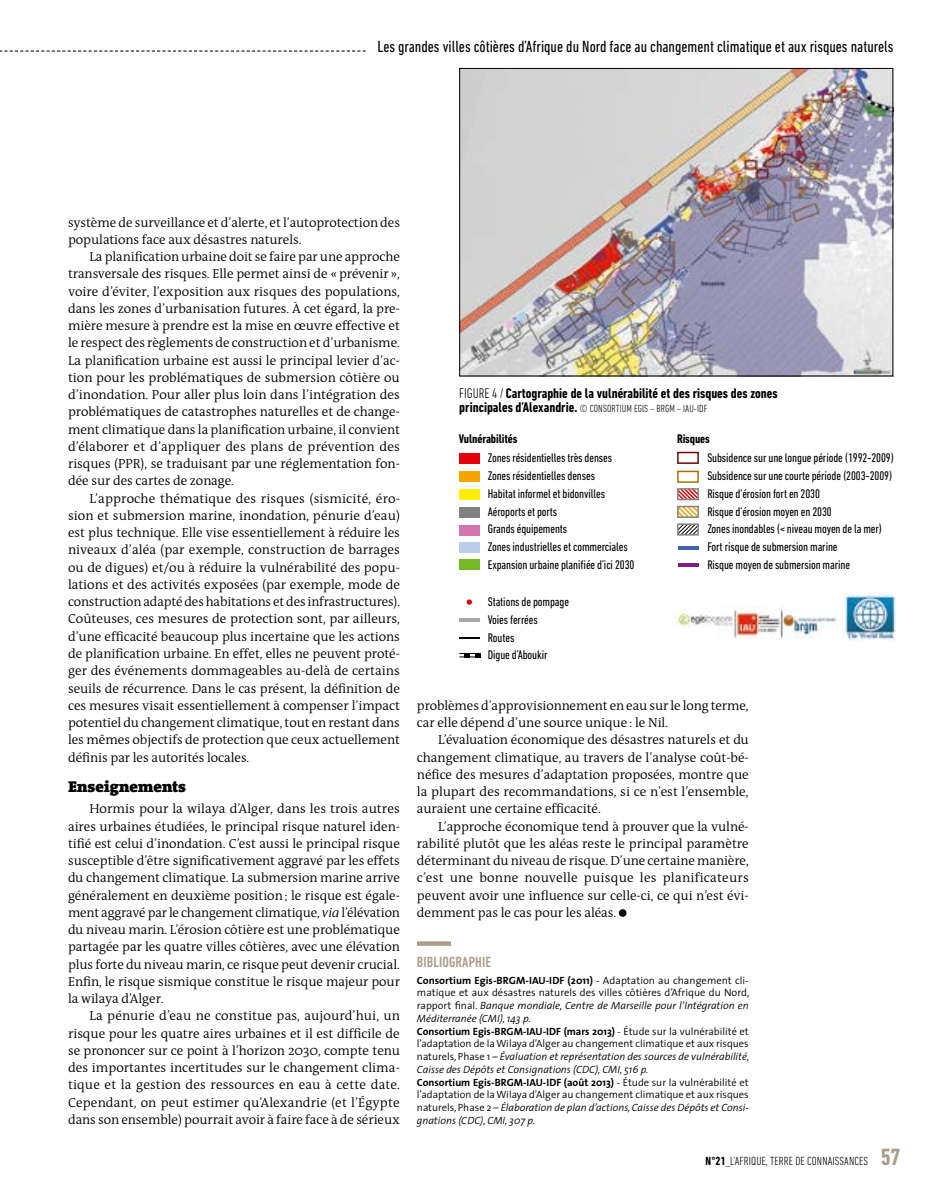
<style>
.page{position:relative;width:936px;height:1191px;background:#fff}
.page>*{position:absolute;margin:0;border:0;box-sizing:border-box;transform-origin:0 0}
.t1{font:condensed 16.5px "DIN Next LT Pro";color:#000}
.t2{font:900 15.75px "The Antiqua B9";letter-spacing:-.005em;color:#000}
.t3{font:500 condensed 15px "DIN Next LT Pro";letter-spacing:.01em;color:#ab9d8a}
.t4{font:700 condensed 14.25px "DIN Next LT Pro";color:#000}
.t5{font:300 13.2px/17.2px "The Antiqua B4";letter-spacing:-.005em;color:#000;text-align:justify}
.t6{font:condensed 12.75px/17.7px "DIN Next LT Pro";letter-spacing:-.01em;color:#000}
.t7{font:700 condensed 12.75px "DIN Next LT Pro";letter-spacing:-.01em;color:#000}
.t8{font:300 condensed 12px "DIN Next LT Pro";letter-spacing:.01em;color:#000}
.t9{font:300 10.5px/12.8px "The Sans";color:#000}
.t10{font:300 condensed 10.5px "DIN Next LT Pro";letter-spacing:.01em;color:#000}
.s1{font-family:"The Antiqua B4 i";font-style:italic}
.s2{font-weight:300}
.s3{font-weight:700;font-size:14.25px}
.s4{font-weight:700}
.s5{font-style:italic}
.s6{font-weight:700;font-size:24px;color:#ab9d8a}
</style>
<div class="page">
<svg style="left:0;top:50px;width:365px;height:2px"></svg>
<svg style="left:618px;top:909px;width:8px;height:8px"></svg>
<svg style="left:417px;top:941px;width:34px;height:4px"></svg>
<img style="left:461px;top:70px;width:430px;height:304px">
<div style="left:459px;top:68px;width:434px;height:308px;border:1px solid #000"></div>
<div style="left:459px;top:453px;width:20px;height:10px;background:#e3000b"></div>
<div style="left:459px;top:525px;width:20px;height:10px;background:#d575ad"></div>
<div style="left:459px;top:471px;width:20px;height:10px;background:#f7a500"></div>
<div style="left:459px;top:542px;width:20px;height:10px;background:#bccdeb"></div>
<div style="left:459px;top:489px;width:20px;height:10px;background:#fe0"></div>
<div style="left:459px;top:559px;width:20px;height:10px;background:#75b726"></div>
<div style="left:459px;top:507px;width:20px;height:10px;background:#808282"></div>
<svg style="left:466px;top:599px;width:6px;height:5px"></svg>
<hr style="left:459px;top:618px;width:20px;height:4px;background:#a7a7a8">
<svg style="left:459px;top:637px;width:21px;height:1px"></svg>
<svg style="left:459px;top:653px;width:21px;height:4px"></svg>
<div style="left:677px;top:452px;width:21px;height:12px;border:2px solid #750807"></div>
<svg style="left:678px;top:546px;width:20px;height:3px"></svg>
<hr style="left:677px;top:563px;width:21px;height:4px;background:#791d82">
<div style="left:677px;top:471px;width:21px;height:12px;border:2px solid #a87000"></div>
<svg style="left:677px;top:488px;width:22px;height:48px"></svg>
<div style="left:677px;top:506px;width:21px;height:12px;border:2px solid #808282"></div>
<img style="left:842px;top:593px;width:53px;height:47px">
<img style="left:675px;top:606px;width:162px;height:32px">
<p class="t1" style="left:377px;top:37px;width:517px">Les grandes villes côtières d’Afrique du Nord face au changement climatique et aux risques naturels</p>
<p class="t5" style="left:68px;top:214px;width:333px">système de surveillance et d’alerte, et l’autoprotection des populations face aux désastres naturels.</p>
<p class="t5" style="left:68px;top:248px;width:333px;text-indent:21px">La planification urbaine doit se faire par une approche transversale des risques. Elle permet ainsi de «prévenir», voire d’éviter, l’exposition aux risques des populations, dans les zones d’urbanisation futures. À cet égard, la pre&shy;mière mesure à prendre est la mise en œuvre effective et le respect des règlements de construction et d’urbanisme.<br>La planification urbaine est aussi le principal levier d’ac&shy;tion pour les problématiques de submersion côtière ou d’inondation. Pour aller plus loin dans l’intégration des problématiques de catastrophes naturelles et de change&shy;ment climatique dans la planification urbaine, il convient d’élaborer et d’appliquer des plans de prévention des risques (PPR), se traduisant par une réglementation fon&shy;dée sur des cartes de zonage.</p>
<p class="t5" style="left:68px;top:490px;width:333px;text-indent:21px">L’approche thématique des risques (sismicité, éro&shy;sion et submersion marine, inondation, pénurie d’eau) est plus technique. Elle vise essentiellement à réduire les niveaux d’aléa (par exemple, construction de barrages ou de digues) et/ou à réduire la vulnérabilité des popu&shy;lations et des activités exposées (par exemple, mode de construction adapté des habitations et des infrastructures).<br>Coûteuses, ces mesures de protection sont, par ailleurs, d’une efficacité beaucoup plus incertaine que les actions de planification urbaine. En effet, elles ne peuvent proté&shy;ger des événements dommageables au-delà de certains seuils de récurrence. Dans le cas présent, la définition de ces mesures visait essentiellement à compenser l’impact potentiel du changement climatique, tout en restant dans les mêmes objectifs de protection que ceux actuellement définis par les autorités locales.</p>
<p class="t2" style="left:68px;top:777px;width:119px">Enseignements</p>
<p class="t5" style="left:68px;top:800px;width:333px;text-indent:21px">Hormis pour la wilaya d’Alger, dans les trois autres aires urbaines étudiées, le principal risque naturel iden&shy;tifié est celui d’inondation. C’est aussi le principal risque susceptible d’être significativement aggravé par les effets du changement climatique. La submersion marine arrive généralement en deuxième position; le risque est égale&shy;ment aggravé par le changement climatique, <span class="s1">via</span> l’élévation du niveau marin. L’érosion côtière est une problématique partagée par les quatre villes côtières, avec une élévation plus forte du niveau marin, ce risque peut devenir crucial.<br>Enfin, le risque sismique constitue le risque majeur pour la wilaya d’Alger.</p>
<p class="t5" style="left:68px;top:1007px;width:333px;text-indent:21px">La pénurie d’eau ne constitue pas, aujourd’hui, un risque pour les quatre aires urbaines et il est difficile de se prononcer sur ce point à l’horizon 2030, compte tenu des importantes incertitudes sur le changement clima&shy;tique et la gestion des ressources en eau à cette date.<br>Cependant, on peut estimer qu’Alexandrie (et l’Égypte dans son ensemble) pourrait avoir à faire face à de sérieux</p>
<p class="t4" style="left:459px;top:385px;width:320px"><span class="s2">FIGURE 4 /</span> Cartographie de la vulnérabilité et des risques des zones</p>
<p class="t10" style="left:459px;top:402px;width:250px"><span class="s3">principales d’Alexandrie.</span> © CONSORTIUM EGIS – BRGM – IAU-IDF</p>
<p class="t6" style="left:487px;top:449px;width:148px">Zones résidentielles très denses<br>Zones résidentielles denses<br>Habitat informel et bidonvilles<br>Aéroports et ports<br>Grands équipements<br>Zones industrielles et commerciales<br>Expansion urbaine planifiée d’ici 2030</p>
<p class="t7" style="left:459px;top:432px;width:60px">Vulnérabilités</p>
<p class="t7" style="left:677px;top:432px;width:34px">Risques</p>
<p class="t6" style="left:707px;top:449px;width:188px">Subsidence sur une longue période (1992-2009)<br>Subsidence sur une courte période (2003-2009)<br>Risque d’érosion fort en 2030<br>Risque d’érosion moyen en 2030<br>Zones inondables (&lt; niveau moyen de la mer)<br>Fort risque de submersion marine<br>Risque moyen de submersion marine</p>
<p class="t6" style="left:487px;top:593px;width:83px">Stations de pompage<br>Voies ferrées<br>Routes<br>Digue d’Aboukir</p>
<p class="t5" style="left:417px;top:697px;width:333px">problèmes d’approvisionnement en eau sur le long terme, car elle dépend d’une source unique: le Nil.</p>
<p class="t5" style="left:417px;top:731px;width:333px;text-indent:21px">L’évaluation économique des désastres naturels et du changement climatique, au travers de l’analyse coût-bé&shy;néfice des mesures d’adaptation proposées, montre que la plupart des recommandations, si ce n’est l’ensemble, auraient une certaine efficacité.</p>
<p class="t5" style="left:417px;top:818px;width:333px;text-indent:21px">L’approche économique tend à prouver que la vulné&shy;rabilité plutôt que les aléas reste le principal paramètre déterminant du niveau de risque. D’une certaine manière, c’est une bonne nouvelle puisque les planificateurs peuvent avoir une influence sur celle-ci, ce qui n’est évi&shy;demment pas le cas pour les aléas.</p>
<p class="t3" style="left:417px;top:953px;width:76px">BIBLIOGRAPHIE</p>
<p class="t9" style="left:417px;top:973px;width:334px"><span class="s4">Consortium Egis-BRGM-IAU-IDF (2011)</span> - Adaptation au changement cli&shy;matique et aux désastres naturels des villes côtières d’Afrique du Nord, rapport final. <span class="s5">Banque mondiale, Centre de Marseille pour l’Intégration en Méditerranée (CMI), 143 p.<br></span><span class="s4">Consortium Egis-BRGM-IAU-IDF (mars 2013)</span> - Étude sur la vulnérabilité et l’adaptation de la Wilaya d’Alger au changement climatique et aux risques naturels, Phase 1 – <span class="s5">Évaluation et représentation des sources de vulnérabilité, Caisse des Dépôts et Consignations (CDC), CMI, 516 p.<br></span><span class="s4">Consortium Egis-BRGM-IAU-IDF (août 2013)</span> - Étude sur la vulnérabilité et l’adaptation de la Wilaya d’Alger au changement climatique et aux risques naturels, Phase 2 – <span class="s5">Élaboration de plan d’actions, Caisse des Dépôts et Consi&shy;gnations (CDC), CMI, 307 p.</span></p>
<p class="t8" style="left:705px;top:1154px;width:196px"><span class="s4">N°21</span>_L’AFRIQUE, TERRE DE CONNAISSANCES <span class="s6">57</span></p>
</div>
